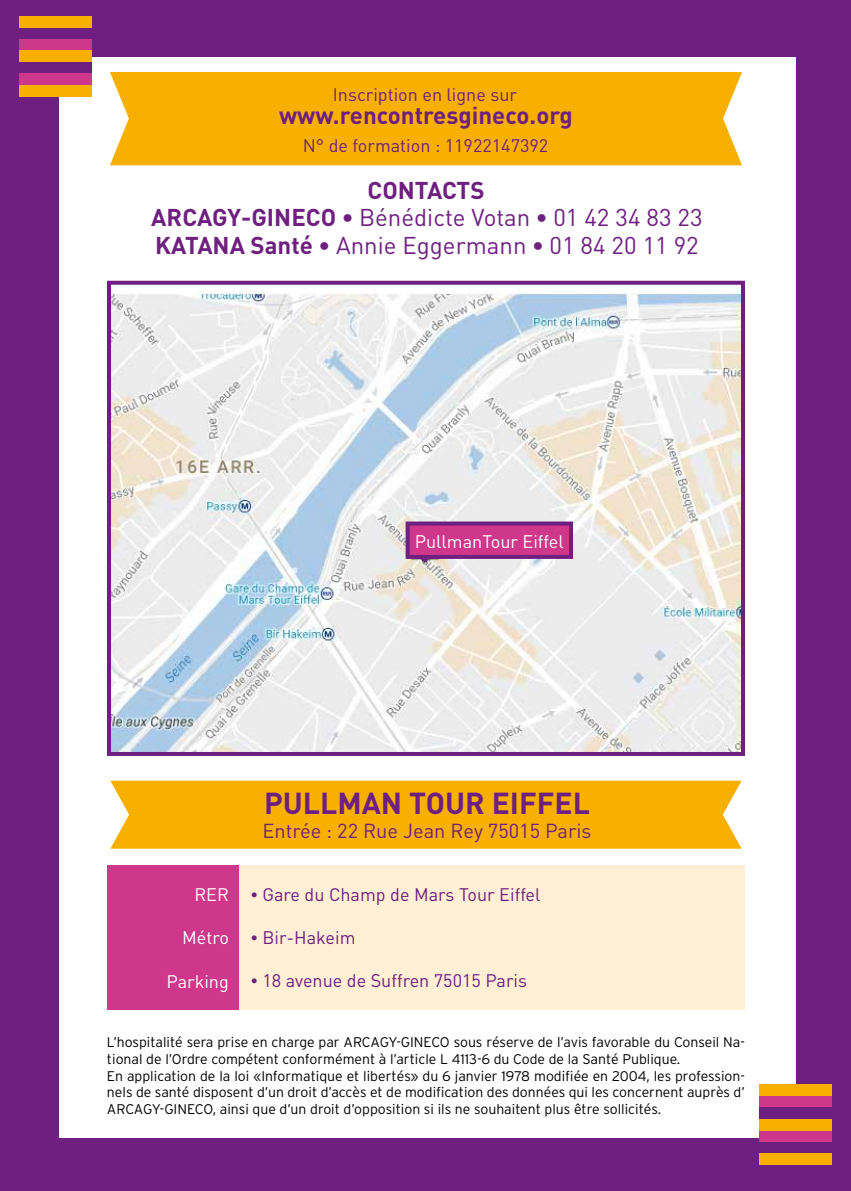
<style>
.page{position:relative;width:851px;height:1191px;background:#fff}
.page>*{position:absolute;margin:0;border:0;box-sizing:border-box;transform-origin:0 0}
.t1{font:700 30px "DIN";color:#6f1f80}
.t2{font:24px/27.8px "DIN";color:#6f1f80;text-align:center}
.t3{font:700 24px "DIN";color:#6f1f80}
.t4{font:20px "DIN";color:#6f1f80}
.t5{font:18px "DIN";color:#6f1f80}
.t6{font:18px "DIN";color:#fff}
.t7{font:300 14px/16.8px "Interstate";color:#000}
.s1{font-weight:700}
.s2{font-family:"Gill Sans";font-weight:600}
</style>
<div class="page">
<div style="left:0;top:0;width:850px;height:1191px;background:#6f1f80"></div>
<div style="left:59px;top:57px;width:736px;height:1080px;background:#fff"></div>
<div style="left:115px;top:865px;width:629px;height:144px;background:#ffefd5"></div>
<div style="left:107px;top:865px;width:131px;height:144px;background:#cf378a"></div>
<div style="left:110px;top:72px;width:632px;height:94px;background:#f8b000"></div>
<div style="left:110px;top:780px;width:632px;height:69px;background:#f8b000"></div>
<img style="left:112px;top:292px;width:627px;height:459px">
<div style="left:107px;top:281px;width:637px;height:475px;border:4px solid #6f1f80"></div>
<svg style="left:403px;top:519px;width:44px;height:46px"></svg>
<div style="left:407px;top:523px;width:164px;height:34px;background:#cf378a"></div>
<div style="left:405px;top:521px;width:168px;height:38px;border:4px solid #6f1f80"></div>
<div style="left:19px;top:85px;width:73px;height:12px;background:#f8b000"></div>
<div style="left:19px;top:73px;width:73px;height:11px;background:#cf378a"></div>
<div style="left:19px;top:62px;width:73px;height:11px;background:#6f1f80"></div>
<div style="left:19px;top:39px;width:73px;height:12px;background:#cf378a"></div>
<div style="left:19px;top:16px;width:73px;height:12px;background:#f8b000"></div>
<div style="left:19px;top:50px;width:73px;height:12px;background:#f8b000"></div>
<div style="left:758px;top:1084px;width:73px;height:12px;background:#f8b000"></div>
<div style="left:758px;top:1096px;width:73px;height:11px;background:#cf378a"></div>
<div style="left:758px;top:1107px;width:73px;height:12px;background:#6f1f80"></div>
<div style="left:758px;top:1129px;width:73px;height:12px;background:#cf378a"></div>
<div style="left:758px;top:1153px;width:73px;height:11px;background:#f8b000"></div>
<div style="left:758px;top:1119px;width:73px;height:11px;background:#f8b000"></div>
<p class="t5" style="left:333px;top:83px;width:186px">Inscription en ligne sur</p>
<h2 class="t3" style="left:279px;top:100px;width:295px">www.rencontresgineco.org</h2>
<p class="t5" style="left:303px;top:134px;width:247px">N° de formation : 11922147392</p>
<h2 class="t2" style="left:151px;top:176px;width:552px"><span class="s1">CONTACTS<br>ARCAGY-GINECO •</span> Bénédicte Votan <span class="s1">•</span> 01 42 34 83 23<br><span class="s1">KATANA Santé •</span> Annie Eggermann <span class="s1">•</span> 01 84 20 11 92</h2>
<p class="t6" style="left:414px;top:530px;width:150px">PullmanTour Eiffel</p>
<p class="t6" style="left:194px;top:883px;width:36px">RER</p>
<p class="t6" style="left:182px;top:926px;width:48px">Métro</p>
<p class="t6" style="left:166px;top:970px;width:64px">Parking</p>
<h1 class="t1" style="left:264px;top:783px;width:327px">PULLMAN TOUR EIFFEL</h1>
<h3 class="t4" style="left:262px;top:818px;width:330px">Entrée : 22 Rue Jean Rey 75015 Paris</h3>
<p class="t5" style="left:251px;top:883px;width:291px"><span class="s2">•</span> Gare du Champ de Mars Tour Eiffel</p>
<p class="t5" style="left:251px;top:926px;width:106px"><span class="s2">•</span> Bir-Hakeim</p>
<p class="t5" style="left:251px;top:969px;width:277px"><span class="s2">•</span> 18 avenue de Suffren 75015 Paris</p>
<p class="t7" style="left:107px;top:1033px;width:639px">L’hospitalité sera prise en charge par ARCAGY-GINECO sous réserve de l’avis favorable du Conseil Na&shy;tional de l’Ordre compétent conformément à l’article L 4113-6 du Code de la Santé Publique.<br>En application de la loi «Informatique et libertés» du 6 janvier 1978 modifiée en 2004, les profession&shy;nels de santé disposent d’un droit d’accès et de modification des données qui les concernent auprès d’ ARCAGY-GINECO, ainsi que d’un droit d’opposition si ils ne souhaitent plus être sollicités.</p>
</div>
